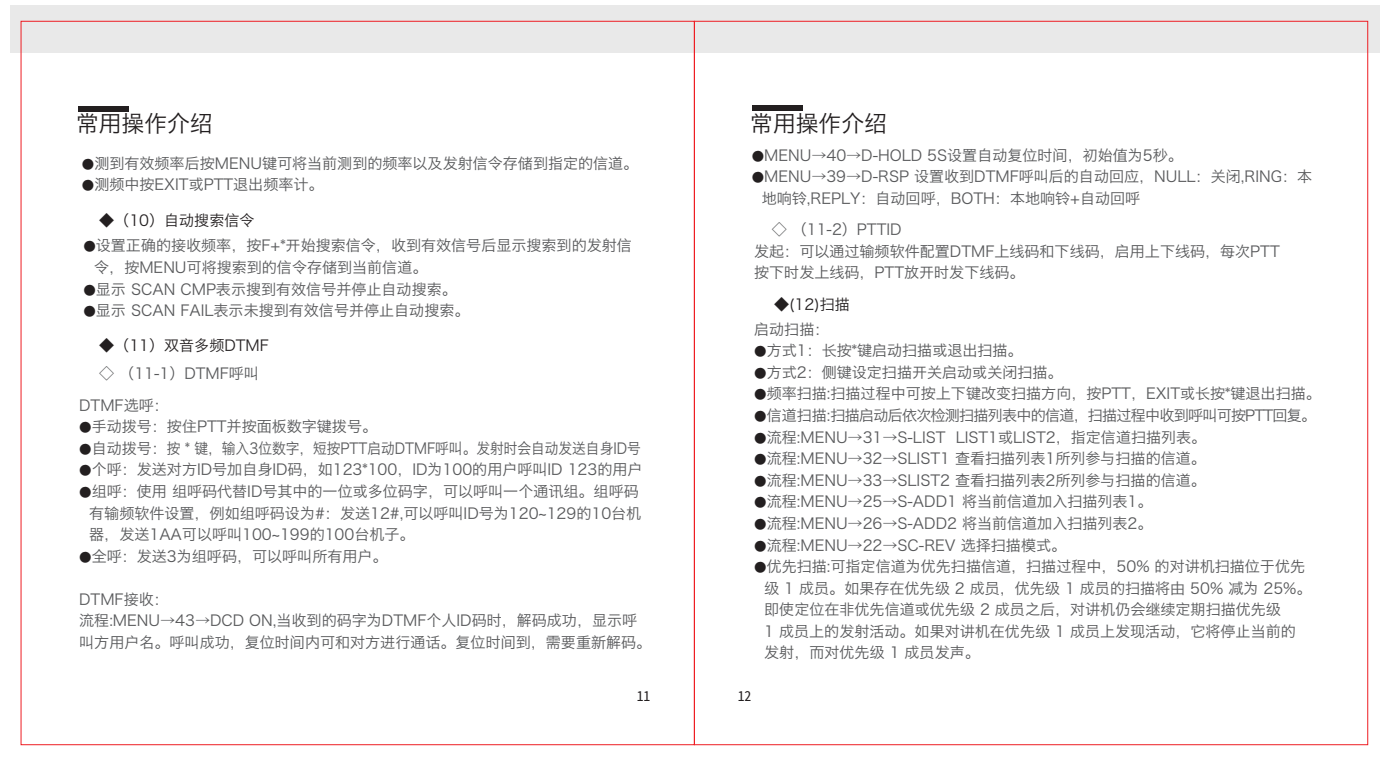
<style>
.page{position:relative;width:1389px;height:766px;background:#fff}
.page>*{position:absolute;margin:0;border:0;box-sizing:border-box;transform-origin:0 0}
.t1{font:22.75px "Hiragino Sans GB W3";color:#231f20}
.t2{font:15px/21.5px "Hiragino Sans GB W3";color:#57585a}
.t3{font:15px "Hiragino Sans GB W3";letter-spacing:-.05em;color:#57585a}
.t4{font:15px "Hiragino Sans GB W3";color:#231f20}
.t5{font:13.75px "Source Han Sans HWSC";color:#231f20}
.s1{font-size:12.5px;color:#231f20}
</style>
<div class="page">
<div style="left:10px;top:5px;width:1369px;height:48px;background:#e9e9e9"></div>
<div style="left:78px;top:106px;width:51px;height:5px;background:#231f20"></div>
<div style="left:752px;top:105px;width:51px;height:5px;background:#231f20"></div>
<h1 class="t1" style="left:76px;top:110px;width:138px">常用操作介绍</h1>
<p class="t2" style="left:82px;top:152px;width:558px"><span class="s1">●</span>测到有效频率后按MENU键可将当前测到的频率以及发射信令存储到指定的信道。</p>
<p class="t2" style="left:82px;top:173px;width:243px"><span class="s1">●</span>测频中按EXIT或PTT退出频率计。</p>
<p class="t4" style="left:99px;top:211px;width:157px">◆（10）自动搜索信令</p>
<p class="t2" style="left:94px;top:235px;width:539px;text-indent:-11px"><span class="s1">●</span>设置正确的接收频率，按F+*开始搜索信令，收到有效信号后显示搜索到的发射信令，按MENU可将搜索到的信令存储到当前信道。</p>
<p class="t2" style="left:83px;top:278px;width:375px"><span class="s1">●</span>显示 SCAN CMP表示搜到有效信号并停止自动搜索。</p>
<p class="t2" style="left:83px;top:299px;width:388px"><span class="s1">●</span>显示 SCAN FAIL表示未搜到有效信号并停止自动搜索。</p>
<p class="t4" style="left:99px;top:336px;width:171px">◆（11）双音多频DTMF</p>
<p class="t2" style="left:79px;top:357px;width:181px;line-height:31.5px;text-indent:20px">◇ （11-1）DTMF呼叫<br>DTMF选呼：</p>
<p class="t2" style="left:79px;top:415px;width:299px"><span class="s1">●</span>手动拨号：按住PTT并按面板数字键拨号。</p>
<p class="t2" style="left:79px;top:437px;width:563px"><span class="s1">●</span>自动拨号：按 * 键，输入3位数字，短按PTT启动DTMF呼叫。发射时会自动发送自身ID号</p>
<p class="t2" style="left:79px;top:458px;width:565px"><span class="s1">●</span>个呼：发送对方ID号加自身ID码，如123*100，ID为100的用户呼叫ID 123的用户</p>
<p class="t2" style="left:89px;top:480px;width:554px;text-indent:-10px"><span class="s1">●</span>组呼：使用 组呼码代替ID号其中的一位或多位码字，可以呼叫一个通讯组。组呼码有输频软件设置，例如组呼码设为#：发送12#,可以呼叫ID号为120~129的10台机器，发送1AA可以呼叫100~199的100台机子。</p>
<p class="t2" style="left:79px;top:545px;width:310px"><span class="s1">●</span>全呼：发送3为组呼码，可以呼叫所有用户。</p>
<p class="t2" style="left:79px;top:588px;width:574px">DTMF接收：<br>流程:MENU→43→DCD ON,当收到的码字为DTMF个人ID码时，解码成功，显示呼叫方用户名。呼叫成功，复位时间内可和对方进行通话。复位时间到，需要重新解码。</p>
<h1 class="t1" style="left:750px;top:109px;width:138px">常用操作介绍</h1>
<p class="t2" style="left:752px;top:144px;width:433px"><span class="s1">●</span>MENU→40→D-HOLD 5S设置自动复位时间，初始值为5秒。</p>
<p class="t2" style="left:762px;top:165px;width:552px;text-indent:-10px"><span class="s1">●</span>MENU→39→D-RSP 设置收到DTMF呼叫后的自动回应，NULL：关闭,RING：本地响铃,REPLY：自动回呼，BOTH：本地响铃+自动回呼</p>
<p class="t2" style="left:754px;top:218px;width:527px;text-indent:18px">◇ （11-2）PTTID<br>发起：可以通过输频软件配置DTMF上线码和下线码，启用上下线码，每次PTT按下时发上线码，PTT放开时发下线码。</p>
<p class="t4" style="left:774px;top:295px;width:77px">◆(12)扫描</p>
<p class="t2" style="left:754px;top:318px;width:77px">启动扫描：</p>
<p class="t2" style="left:754px;top:339px;width:270px"><span class="s1">●</span>方式1：长按*键启动扫描或退出扫描。</p>
<p class="t2" style="left:754px;top:361px;width:310px"><span class="s1">●</span>方式2：侧键设定扫描开关启动或关闭扫描。</p>
<p class="t2" style="left:754px;top:383px;width:568px"><span class="s1">●</span>频率扫描:扫描过程中可按上下键改变扫描方向，按PTT，EXIT或长按*键退出扫描。</p>
<p class="t3" style="left:754px;top:406px;width:563px"><span class="s1">●</span>信道扫描:扫描启动后依次检测扫描列表中的信道，扫描过程中收到呼叫可按PTT回复。</p>
<p class="t2" style="left:754px;top:426px;width:454px"><span class="s1">●</span>流程:MENU→31→S-LIST LIST1或LIST2，指定信道扫描列表。</p>
<p class="t2" style="left:754px;top:447px;width:453px"><span class="s1">●</span>流程:MENU→32→SLIST1 查看扫描列表1所列参与扫描的信道。</p>
<p class="t2" style="left:754px;top:469px;width:453px"><span class="s1">●</span>流程:MENU→33→SLIST2 查看扫描列表2所列参与扫描的信道。</p>
<p class="t2" style="left:754px;top:490px;width:400px"><span class="s1">●</span>流程:MENU→25→S-ADD1 将当前信道加入扫描列表1。</p>
<p class="t2" style="left:754px;top:512px;width:400px"><span class="s1">●</span>流程:MENU→26→S-ADD2 将当前信道加入扫描列表2。</p>
<p class="t2" style="left:754px;top:533px;width:313px"><span class="s1">●</span>流程:MENU→22→SC-REV 选择扫描模式。</p>
<p class="t2" style="left:764px;top:555px;width:549px;text-indent:-10px"><span class="s1">●</span>优先扫描:可指定信道为优先扫描信道，扫描过程中，50% 的对讲机扫描位于优先级 1 成员。如果存在优先级 2 成员，优先级 1 成员的扫描将由 50% 减为 25%。即使定位在非优先信道或优先级 2 成员之后，对讲机仍会继续定期扫描优先级<br>1 成员上的发射活动。如果对讲机在优先级 1 成员上发现活动，它将停止当前的发射，而对优先级 1 成员发声。</p>
<p class="t5" style="left:637px;top:688px;width:15px">11</p>
<p class="t5" style="left:738px;top:688px;width:15px">12</p>
</div>
